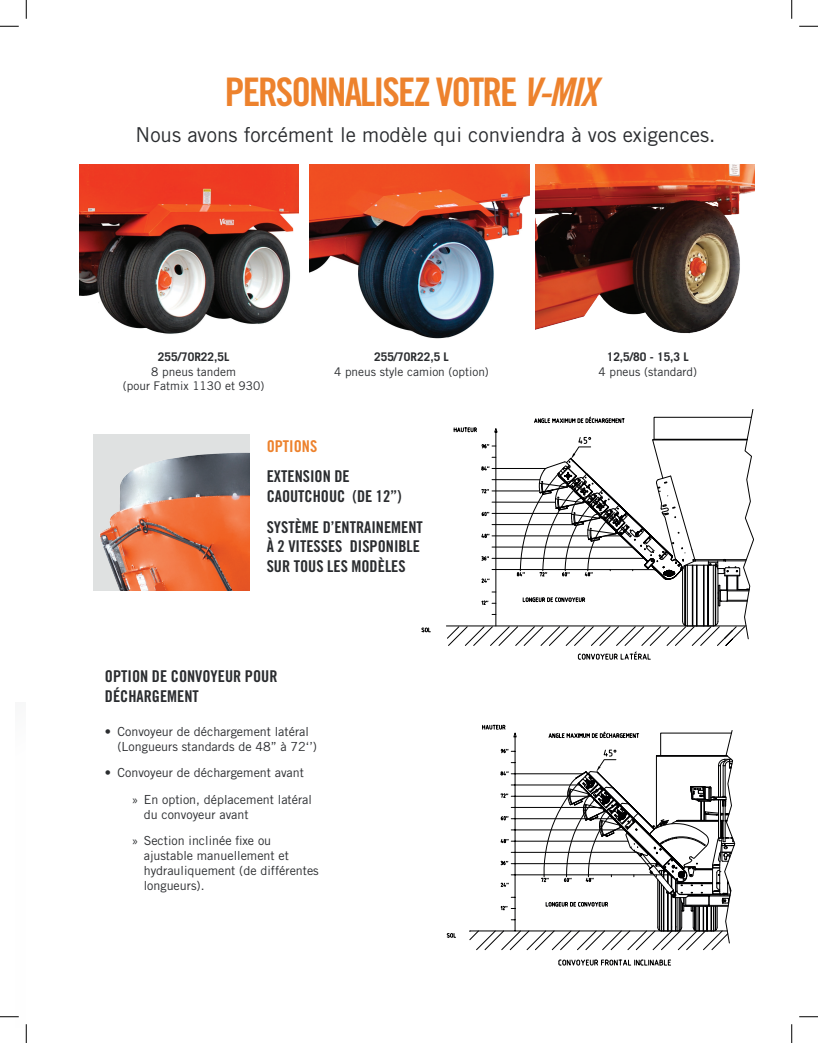
<style>
.page{position:relative;width:818px;height:1043px;background:#fff}
.page>*{position:absolute;margin:0;border:0;box-sizing:border-box;transform-origin:0 0}
.t1{font:39.38px "Trade Gothic LT Std Bd Cn 20";letter-spacing:-.05em;color:#ed822d}
.t2{font:20.5px "Trade Gothic LT Std";color:#2a2c2f}
.t3{font:16.25px/19.5px "Trade Gothic LT Std Bd Cn 20";color:#2a2c2f}
.t4{font:16.25px "Trade Gothic LT Std Bd Cn 20";color:#ed822d}
.t5{font:12.5px/15px "Trade Gothic LT Std";color:#2a2c2f}
.t6{font:11.88px/14.2px "Trade Gothic LT Std";color:#2a2c2f;text-align:center}
.t7{font:700 11.88px "Trade Gothic LT Std";color:#2a2c2f}
.s1{font-family:"Trade Gothic LT Std Bd Cn 20 Obl"}
.s2{font-family:"Myriad Pro"}
</style>
<div class="page">
<img style="left:93px;top:434px;width:156px;height:156px">
<img style="left:79px;top:164px;width:219px;height:170px">
<img style="left:310px;top:164px;width:219px;height:175px">
<img style="left:535px;top:164px;width:219px;height:170px">
<svg style="left:421px;top:627px;width:10px;height:5px"></svg>
<svg style="left:446px;top:933px;width:10px;height:5px"></svg>
<svg style="left:446px;top:409px;width:307px;height:251px"></svg>
<svg style="left:469px;top:724px;width:266px;height:242px"></svg>
<svg style="left:0;top:25px;width:19px;height:2px"></svg>
<svg style="left:799px;top:25px;width:19px;height:2px"></svg>
<svg style="left:0;top:1016px;width:19px;height:1px"></svg>
<svg style="left:799px;top:1016px;width:19px;height:1px"></svg>
<svg style="left:25px;top:0;width:2px;height:19px"></svg>
<svg style="left:25px;top:1024px;width:2px;height:18px"></svg>
<svg style="left:791px;top:0;width:1px;height:19px"></svg>
<svg style="left:791px;top:1024px;width:1px;height:18px"></svg>
<h1 class="t1" style="left:225px;top:68px;width:374px">PERSONNALISEZ VOTRE <span class="s1">V-MIX</span></h1>
<h2 class="t2" style="left:135px;top:123px;width:581px">Nous avons forcément le modèle qui conviendra à vos exigences.</h2>
<p class="t7" style="left:158px;top:350px;width:73px">255/70R22,5L</p>
<p class="t6" style="left:123px;top:364px;width:143px">8 pneus tandem<br>(pour Fatmix 1130 et 930)</p>
<p class="t7" style="left:374px;top:350px;width:76px">255/70R22,5 L</p>
<p class="t6" style="left:334px;top:364px;width:156px">4 pneus style camion (option)</p>
<h3 class="t4" style="left:267px;top:436px;width:52px">OPTIONS</h3>
<h3 class="t3" style="left:267px;top:466px;width:136px">EXTENSION DE<br>CAOUTCHOUC (DE 12’’)</h3>
<h3 class="t3" style="left:267px;top:517px;width:158px">SYSTÈME D’ENTRAINEMENT<br>À 2 VITESSES DISPONIBLE<br>SUR TOUS LES MODÈLES</h3>
<h3 class="t3" style="left:105px;top:666px;width:174px">OPTION DE CONVOYEUR POUR<br>DÉCHARGEMENT</h3>
<p class="t5" style="left:117px;top:724px;width:201px;text-indent:-12px">• Convoyeur de déchargement latéral (Longueurs standards de 48’’ à 72‘’)</p>
<p class="t5" style="left:132px;top:759px;width:181px;line-height:26.2px;text-indent:-28px">• Convoyeur de déchargement avant <span class="s2">»</span> En option, déplacement latéral</p>
<p class="t5" style="left:132px;top:801px;width:140px;line-height:26.2px;text-indent:11px">du convoyeur avant<br><span class="s2">»</span> Section inclinée fixe ou</p>
<p class="t5" style="left:144px;top:847px;width:177px">ajustable manuellement et hydrauliquement (de différentes longueurs).</p>
<p class="t7" style="left:606px;top:350px;width:84px">12,5/80 - 15,3 L</p>
<p class="t6" style="left:598px;top:364px;width:100px">4 pneus (standard)</p>
</div>
